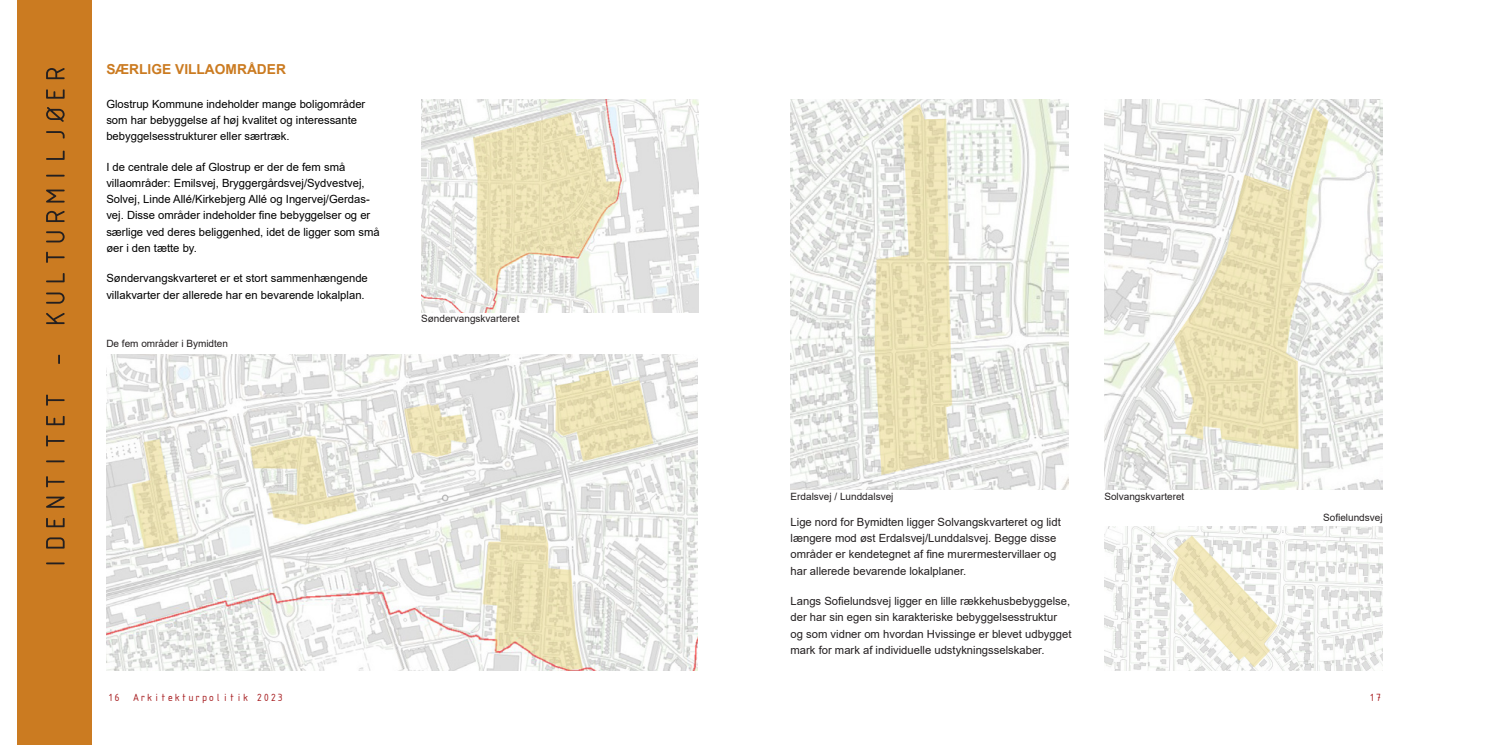
<style>
.page{position:relative;width:1489px;height:745px;background:#fff}
.page>*{position:absolute;margin:0;border:0;box-sizing:border-box;transform-origin:0 0}
.RUBRIK_ORANGE{font:700 13.75px "Arial";color:#cb7b21}
.BRØDTEKST{font:11.25px/16.2px "Arial";color:#000}
.BRØDTEKST-2{font:11.25px/16.2px "Arial";color:#231f20}
.t1{font:11.25px "ISOCTEUR";letter-spacing:-.1em;color:#a61c1f}
.BILLEDTEKST{font:10px "Arial";color:#231f20}
</style>
<div class="page">
<img style="left:1104px;top:99px;width:278px;height:390px">
<img style="left:1104px;top:526px;width:278px;height:144px">
<img style="left:106px;top:354px;width:591px;height:316px">
<img style="left:421px;top:99px;width:277px;height:213px">
<img style="left:790px;top:99px;width:278px;height:390px">
<div style="left:18px;top:0;width:74px;height:744px;background:#cb7b21"></div>
<svg style="left:46px;top:68px;width:19px;height:496px"></svg>
<p class="RUBRIK_ORANGE" style="left:106px;top:59px;width:181px">SÆRLIGE VILLAOMRÅDER</p>
<p class="BRØDTEKST" style="left:106px;top:95px;width:260px">Glostrup Kommune indeholder mange boligområder som har bebyggelse af høj kvalitet og interessante bebyggelsesstrukturer eller særtræk.</p>
<p class="BRØDTEKST" style="left:106px;top:158px;width:275px">I de centrale dele af Glostrup er der de fem små villaområder: Emilsvej, Bryggergårdsvej/Sydvestvej, Solvej, Linde Allé/Kirkebjerg Allé og Ingervej/Gerdas&shy;vej. Disse områder indeholder fine bebyggelser og er særlige ved deres beliggenhed, idet de ligger som små øer i den tætte by.</p>
<p class="BRØDTEKST" style="left:106px;top:270px;width:263px">Søndervangskvarteret er et stort sammenhængende villakvarter der allerede har en bevarende lokalplan.</p>
<p class="BILLEDTEKST" style="left:106px;top:336px;width:123px">De fem områder i Bymidten</p>
<p class="BILLEDTEKST" style="left:421px;top:311px;width:100px">Søndervangskvarteret</p>
<p class="BILLEDTEKST" style="left:790px;top:489px;width:104px">Erdalsvej / Lunddalsvej</p>
<p class="BILLEDTEKST" style="left:1104px;top:489px;width:82px">Solvangskvarteret</p>
<p class="BRØDTEKST-2" style="left:790px;top:513px;width:272px">Lige nord for Bymidten ligger Solvangskvarteret og lidt længere mod øst Erdalsvej/Lunddalsvej. Begge disse områder er kendetegnet af fine murermestervillaer og har allerede bevarende lokalplaner.</p>
<p class="BRØDTEKST-2" style="left:790px;top:592px;width:282px">Langs Sofielundsvej ligger en lille rækkehusbebyggelse, der har sin egen sin karakteriske bebyggelsesstruktur og som vidner om hvordan Hvissinge er blevet udbygget mark for mark af individuelle udstykningsselskaber.</p>
<p class="BILLEDTEKST" style="left:1322px;top:510px;width:61px">Sofielundsvej</p>
<p class="t1" style="left:106px;top:689px;width:179px">16 Arkitekturpolitik 2023</p>
<p class="t1" style="left:1367px;top:690px;width:16px">17</p>
</div>
